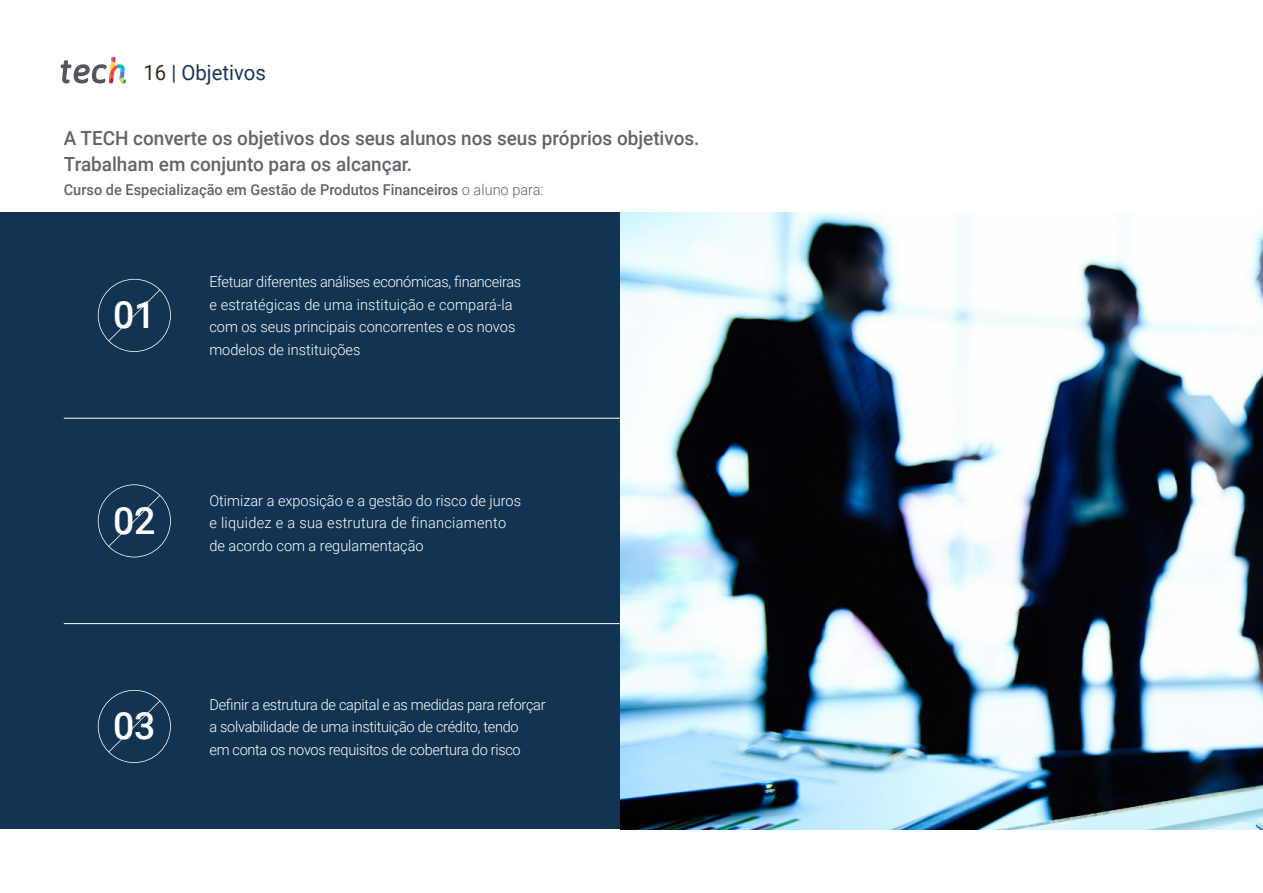
<style>
.page{position:relative;width:1263px;height:893px;background:#fff}
.page>*{position:absolute;margin:0;border:0;box-sizing:border-box;transform-origin:0 0}
.t1{font:500 37.5px "Roboto";color:#fff}
.t2{font:21px "Roboto";color:#1a355c}
.t3{font:500 19.5px/25.5px "Roboto";color:#61646a}
.t4{font:300 15px/22.5px "Roboto";color:#fff}
.t5{font:300 15px/22.5px "Roboto";letter-spacing:-.02em;color:#fff}
.t6{font:500 15px "Roboto";color:#61646a}
.s1{color:#312e20}
.s2{font-weight:300}
</style>
<div class="page">
<div style="left:0;top:213px;width:621px;height:616px;background:#123352"></div>
<svg style="left:98px;top:279px;width:73px;height:73px"></svg>
<svg style="left:98px;top:690px;width:73px;height:73px"></svg>
<svg style="left:98px;top:484px;width:73px;height:73px"></svg>
<hr style="left:64px;top:418px;width:1199px;height:1px;background:#fff">
<hr style="left:64px;top:623px;width:1199px;height:1px;background:#fff">
<img style="left:621px;top:213px;width:642px;height:616px">
<svg style="left:61px;top:57px;width:65px;height:27px"></svg>
<h2 class="t2" style="left:144px;top:57px;width:124px"><span class="s1">16</span> | Objetivos</h2>
<h3 class="t3" style="left:64px;top:125px;width:637px">A TECH converte os objetivos dos seus alunos nos seus próprios objetivos.<br>Trabalham em conjunto para os alcançar.</h3>
<p class="t6" style="left:64px;top:179px;width:481px">Curso de Especialização em Gestão de Produtos Financeiros <span class="s2">o aluno para:</span></p>
<h1 class="t1" style="left:113px;top:288px;width:44px">01</h1>
<h1 class="t1" style="left:113px;top:494px;width:44px">02</h1>
<p class="t4" style="left:209px;top:270px;width:313px">Efetuar diferentes análises económicas, financeiras e estratégicas de uma instituição e compará-la com os seus principais concorrentes e os novos modelos de instituições</p>
<p class="t4" style="left:209px;top:489px;width:313px">Otimizar a exposição e a gestão do risco de juros e liquidez e a sua estrutura de financiamento de acordo com a regulamentação</p>
<h1 class="t1" style="left:113px;top:699px;width:44px">03</h1>
<p class="t5" style="left:209px;top:692px;width:338px">Definir a estrutura de capital e as medidas para reforçar a solvabilidade de uma instituição de crédito, tendo<br>em conta os novos requisitos de cobertura do risco</p>
</div>
